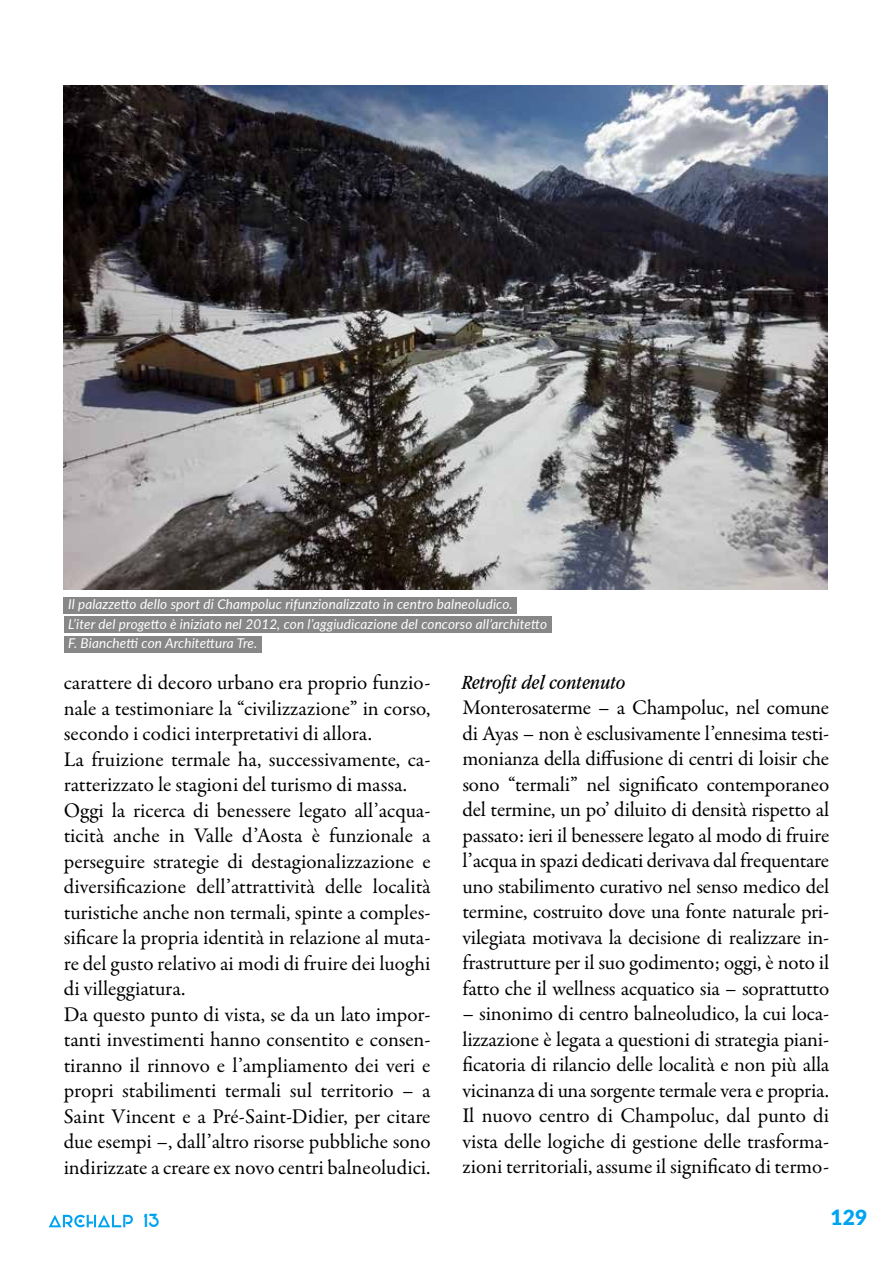
<style>
.page{position:relative;width:893px;height:1263px;background:#fff}
.page>*{position:absolute;margin:0;border:0;box-sizing:border-box;transform-origin:0 0}
.t1{font:21px/25.5px "Garamond Premr Pro";letter-spacing:-.005em;color:#000;text-align:justify}
.t2{font:italic 21px "Apple Garamond";color:#000}
.t3{font:900 21px "Lato";color:#00a3ef}
.t4{font:18px "Elianto";color:#00a3ef}
.t5{font:italic 13.5px/19.5px "Lato";letter-spacing:.01em;color:#fff}
</style>
<div class="page">
<svg style="left:49px;top:1215px;width:84px;height:12px"></svg>
<img style="left:64px;top:85px;width:763px;height:504px">
<div style="left:64px;top:597px;width:453px;height:16px;background:#878787"></div>
<div style="left:64px;top:616px;width:487px;height:17px;background:#878787"></div>
<div style="left:64px;top:636px;width:198px;height:16px;background:#878787"></div>
<p class="t5" style="left:68px;top:594px;width:480px">Il palazzetto dello sport di Champoluc rifunzionalizzato in centro balneoludico.<br>L’iter del progetto è iniziato nel 2012, con l’aggiudicazione del concorso all’architetto<br>F. Bianchetti con Architettura Tre.</p>
<p class="t1" style="left:64px;top:670px;width:368px;text-align:left">carattere di decoro urbano era proprio funzio&shy;nale a testimoniare la “civilizzazione” in corso, secondo i codici interpretativi di allora.<br>La fruizione termale ha, successivamente, ca&shy;ratterizzato le stagioni del turismo di massa.<br>Oggi la ricerca di benessere legato all’acqua&shy;ticità anche in Valle d’Aosta è funzionale a perseguire strategie di destagionalizzazione e diversificazione dell’attrattività delle località turistiche anche non termali, spinte a comples&shy;sificare la propria identità in relazione al muta&shy;re del gusto relativo ai modi di fruire dei luoghi di villeggiatura.<br>Da questo punto di vista, se da un lato impor&shy;tanti investimenti hanno consentito e consen&shy;tiranno il rinnovo e l’ampliamento dei veri e propri stabilimenti termali sul territorio – a Saint Vincent e a Pré-Saint-Didier, per citare due esempi –, dall’altro risorse pubbliche sono indirizzate a creare ex novo centri balneoludici.</p>
<p class="t2" style="left:462px;top:670px;width:165px">Retrofit del contenuto</p>
<p class="t1" style="left:462px;top:695px;width:368px">Monterosaterme – a Champoluc, nel comune di Ayas – non è esclusivamente l’ennesima testi&shy;monianza della diffusione di centri di loisir che sono “termali” nel significato contemporaneo del termine, un po’ diluito di densità rispetto al passato: ieri il benessere legato al modo di fruire l’acqua in spazi dedicati derivava dal frequentare uno stabilimento curativo nel senso medico del termine, costruito dove una fonte naturale pri&shy;vilegiata motivava la decisione di realizzare in&shy;frastrutture per il suo godimento; oggi, è noto il fatto che il wellness acquatico sia – soprattutto</p>
<p class="t1" style="left:462px;top:1001px;width:368px">– sinonimo di centro balneoludico, la cui loca&shy;lizzazione è legata a questioni di strategia piani&shy;ficatoria di rilancio delle località e non più alla vicinanza di una sorgente termale vera e propria.<br>Il nuovo centro di Champoluc, dal punto di vista delle logiche di gestione delle trasforma&shy;zioni territoriali, assume il significato di termo-</p>
<p class="t4" style="left:143px;top:1210px;width:18px">13</p>
<p class="t3" style="left:830px;top:1201px;width:38px">129</p>
</div>
